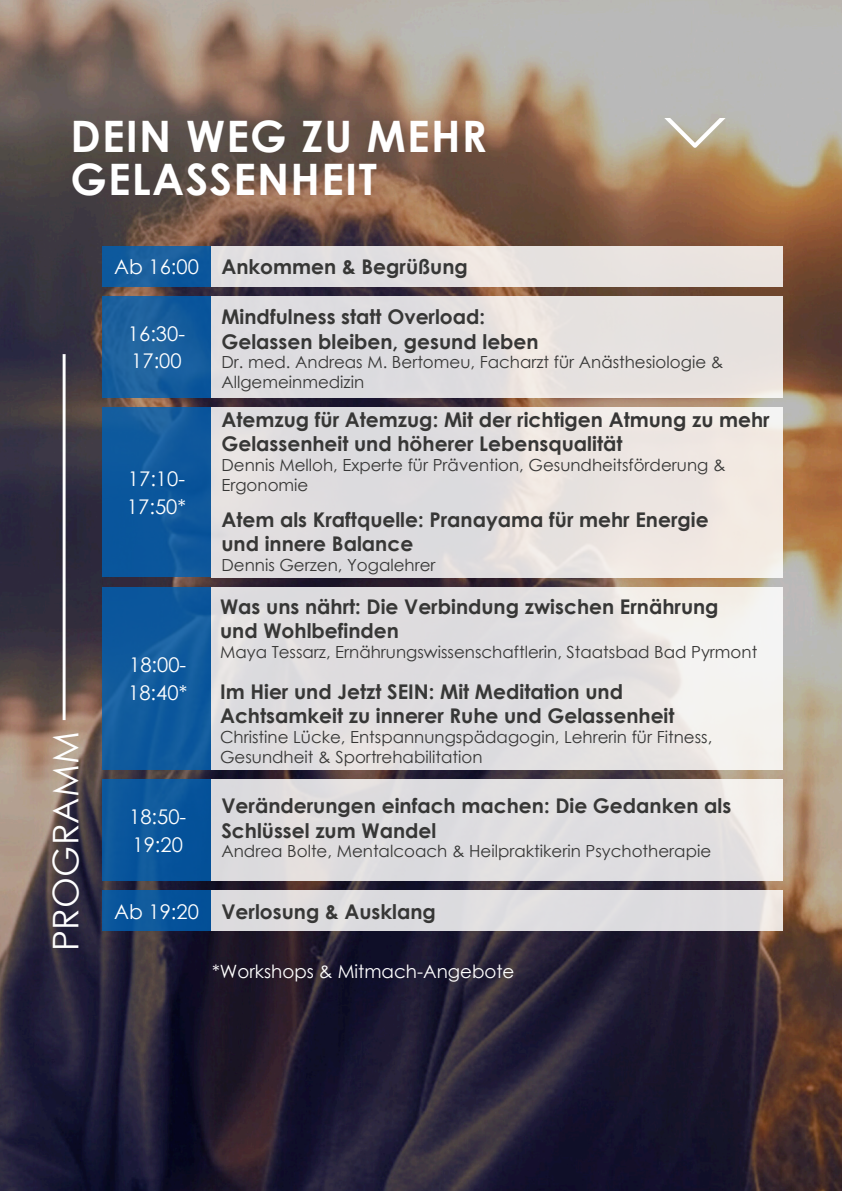
<style>
.page{position:relative;width:842px;height:1191px;background:#fff}
.page>*{position:absolute;margin:0;border:0;box-sizing:border-box;transform-origin:0 0}
.t1{font:700 43.4px/42.9px "Century Gothic";letter-spacing:.03em;color:#fff}
.t2{font:35.5px "Century Gothic";letter-spacing:.01em;color:#fff}
.t3{font:700 20.2px/24.1px "Century Gothic";color:#373736}
.t4{font:20.2px/27.7px "Century Gothic";color:#fff}
.t5{font:18.3px "Century Gothic";color:#fff}
.t6{font:16.7px/19.6px "Century Gothic";color:#373736}
</style>
<div class="page">
<img style="left:0;top:0;width:842px;height:1190px">
<div style="left:102px;top:296px;width:109px;height:101px;background:linear-gradient(to right,#22659f,#10599d)"></div>
<svg style="left:102px;top:407px;width:109px;height:170px;background:#0e589c"></svg>
<div style="left:102px;top:246px;width:109px;height:40px;background:linear-gradient(to right,#165e9e,#11599d)"></div>
<div style="left:102px;top:587px;width:109px;height:182px;background:#0f5a9d"></div>
<div style="left:102px;top:779px;width:109px;height:102px;background:#09569c"></div>
<div style="left:102px;top:890px;width:109px;height:40px;background:#06529a"></div>
<div style="left:211px;top:296px;width:572px;height:101px;background:#e5e1df"></div>
<div style="left:211px;top:407px;width:572px;height:171px;background:linear-gradient(to right,#dad9de,#f2eae3)"></div>
<div style="left:211px;top:246px;width:572px;height:40px;background:#e6e2e0"></div>
<div style="left:211px;top:587px;width:572px;height:182px;background:linear-gradient(to right,#d9d7db,#f0edeb)"></div>
<div style="left:211px;top:779px;width:572px;height:102px;background:linear-gradient(to right,#dad9dc,#e7e4e4)"></div>
<div style="left:211px;top:890px;width:572px;height:40px;background:#dddcdf"></div>
<svg style="left:664px;top:118px;width:62px;height:30px;background:#c4bba7"></svg>
<hr style="left:63px;top:354px;width:3px;height:366px;background:#fff">
<h3 class="t1" style="left:70px;top:114px;width:418px">DEIN WEG ZU MEHR<br>GELASSENHEIT</h3>
<h4 class="t2" style="left:43px;top:951px;width:221px;rotate:-90deg">PROGRAMM</h4>
<h2 class="t4" style="left:114px;top:252px;width:86px">Ab 16:00</h2>
<h1 class="t4" style="left:128px;top:319px;width:59px">16:30-<br>17:00</h1>
<p class="t4" style="left:127px;top:464px;width:61px">17:10-<br>17:50*</p>
<h5 class="t4" style="left:128px;top:650px;width:61px">18:00-<br>18:40*</h5>
<h4 class="t4" style="left:129px;top:802px;width:59px">18:50-<br>19:20</h4>
<h5 class="t3" style="left:221px;top:254px;width:248px">Ankommen &amp; Begrüßung</h5>
<p class="t3" style="left:221px;top:304px;width:265px">Mindfulness statt Overload:</p>
<p class="t3" style="left:221px;top:328px;width:319px">Gelassen bleiben, gesund leben</p>
<p class="t6" style="left:221px;top:352px;width:503px">Dr. med. Andreas M. Bertomeu, Facharzt für Anästhesiologie &amp;<br>Allgemeinmedizin</p>
<h3 class="t3" style="left:221px;top:407px;width:550px">Atemzug für Atemzug: Mit der richtigen Atmung zu mehr<br>Gelassenheit und höherer Lebensqualität</h3>
<h3 class="t6" style="left:221px;top:454px;width:506px">Dennis Melloh, Experte für Prävention, Gesundheitsförderung &amp;<br>Ergonomie</h3>
<h5 class="t3" style="left:221px;top:507px;width:489px">Atem als Kraftquelle: Pranayama für mehr Energie und innere Balance</h5>
<h5 class="t6" style="left:221px;top:554px;width:216px">Dennis Gerzen, Yogalehrer</h5>
<h3 class="t3" style="left:220px;top:594px;width:500px">Was uns nährt: Die Verbindung zwischen Ernährung</h3>
<p class="t3" style="left:220px;top:618px;width:180px">und Wohlbefinden</p>
<p class="t6" style="left:220px;top:641px;width:539px">Maya Tessarz, Ernährungswissenschaftlerin, Staatsbad Bad Pyrmont</p>
<p class="t3" style="left:220px;top:679px;width:405px">Im Hier und Jetzt SEIN: Mit Meditation und</p>
<p class="t3" style="left:220px;top:703px;width:456px">Achtsamkeit zu innerer Ruhe und Gelassenheit</p>
<p class="t6" style="left:220px;top:726px;width:494px">Christine Lücke, Entspannungspädagogin, Lehrerin für Fitness,<br>Gesundheit &amp; Sportrehabilitation</p>
<p class="t3" style="left:221px;top:793px;width:511px">Veränderungen einfach machen: Die Gedanken als<br>Schlüssel zum Wandel</p>
<p class="t6" style="left:221px;top:840px;width:491px">Andrea Bolte, Mentalcoach &amp; Heilpraktikerin Psychotherapie</p>
<h3 class="t4" style="left:114px;top:896px;width:86px">Ab 19:20</h3>
<h5 class="t3" style="left:221px;top:898px;width:216px">Verlosung &amp; Ausklang</h5>
<h5 class="t5" style="left:212px;top:959px;width:304px">*Workshops &amp; Mitmach-Angebote</h5>
</div>
